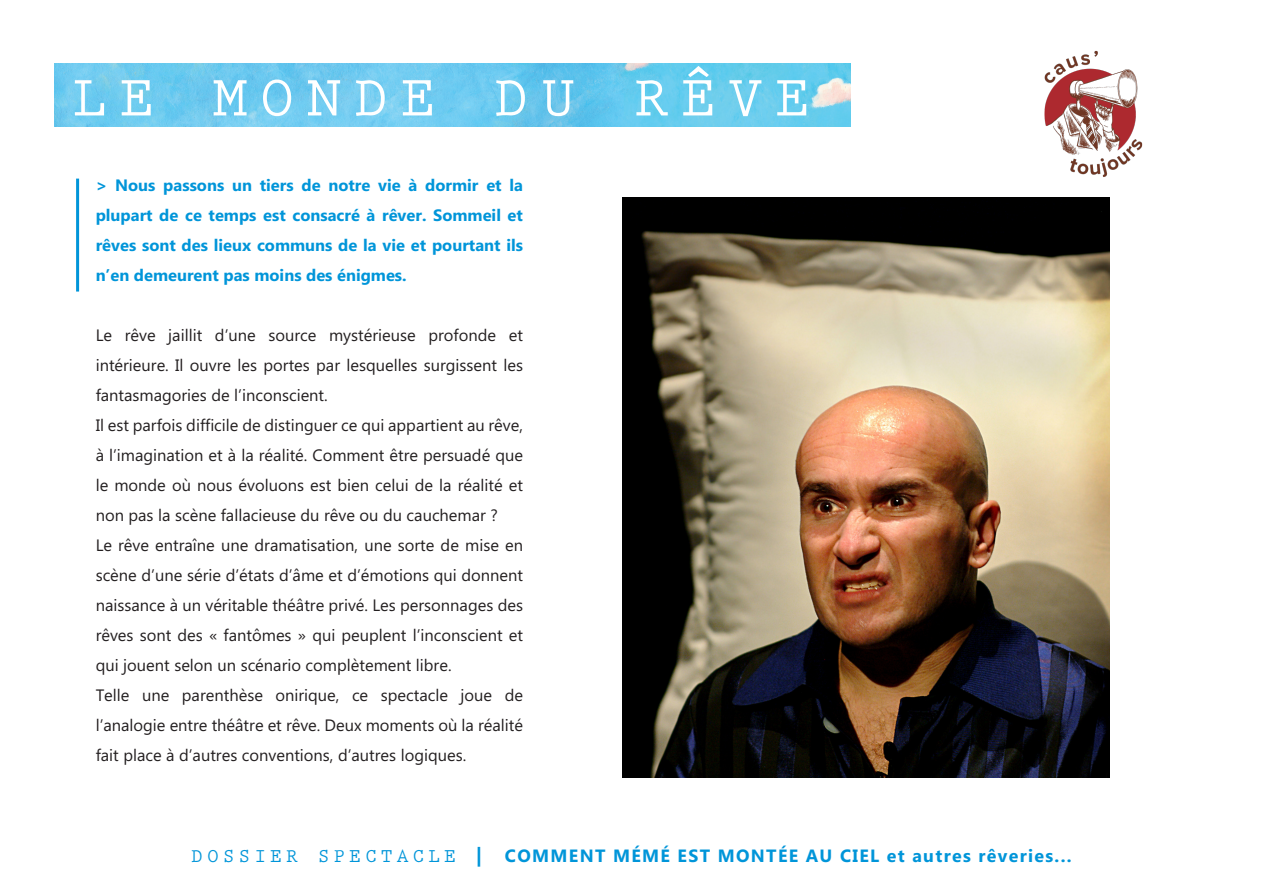
<style>
.page{position:relative;width:1263px;height:893px;background:#fff}
.page>*{position:absolute;margin:0;border:0;box-sizing:border-box;transform-origin:0 0}
.t1{font:700 58.8px "Prestige Elite Std";letter-spacing:.2em;color:#fff}
.t2{font:700 17.85px "Microsoft Phags Pa";letter-spacing:.075em;color:#0095d9}
.t3{font:16.5px/30px "Microsoft Phags Pa";color:#231f20}
.t4{font:700 16.5px/30px "Microsoft Phags Pa";color:#0095d9;text-align:justify}
.s1{font-family:"Prestige Elite Std";font-size:19.8px}
.s2{font-size:19.8px}
</style>
<div class="page">
<img style="left:54px;top:64px;width:796px;height:63px">
<hr style="left:76px;top:179px;width:3px;height:113px;background:#0095d9">
<img style="left:1044px;top:50px;width:99px;height:127px">
<img style="left:622px;top:197px;width:488px;height:580px">
<p class="t1" style="left:72px;top:66px;width:739px">LE MONDE DU RÊVE</p>
<p class="t4" style="left:96px;top:169px;width:429px">&gt; Nous passons un tiers de notre vie à dormir et la</p>
<p class="t4" style="left:96px;top:199px;width:429px">plupart de ce temps est consacré à rêver. Sommeil et rêves sont des lieux communs de la vie et pourtant ils n’en demeurent pas moins des énigmes.</p>
<p class="t3" style="left:96px;top:319px;width:429px">Le rêve jaillit d’une source mystérieuse profonde et</p>
<p class="t3" style="left:96px;top:349px;width:429px">intérieure. Il ouvre les portes par lesquelles surgissent les fantasmagories de l’inconscient.</p>
<p class="t3" style="left:96px;top:409px;width:429px;text-align:justify">Il est parfois difficile de distinguer ce qui appartient au rêve, à l’imagination et à la réalité. Comment être persuadé que le monde où nous évoluons est bien celui de la réalité et non pas la scène fallacieuse du rêve ou du cauchemar ?</p>
<p class="t3" style="left:96px;top:529px;width:429px;text-align:justify">Le rêve entraîne une dramatisation, une sorte de mise en scène d’une série d’états d’âme et d’émotions qui donnent naissance à un véritable théâtre privé. Les personnages des rêves sont des « fantômes » qui peuplent l’inconscient et qui jouent selon un scénario complètement libre.</p>
<p class="t3" style="left:96px;top:679px;width:429px">Telle une parenthèse onirique, ce spectacle joue de</p>
<p class="t3" style="left:96px;top:709px;width:429px">l’analogie entre théâtre et rêve. Deux moments où la réalité fait place à d’autres conventions, d’autres logiques.</p>
<p class="t2" style="left:191px;top:843px;width:882px"><span class="s1">DOSSIER SPECTACLE</span> <span class="s2">|</span> COMMENT MÉMÉ EST MONTÉE AU CIEL et autres rêveries...</p>
</div>
